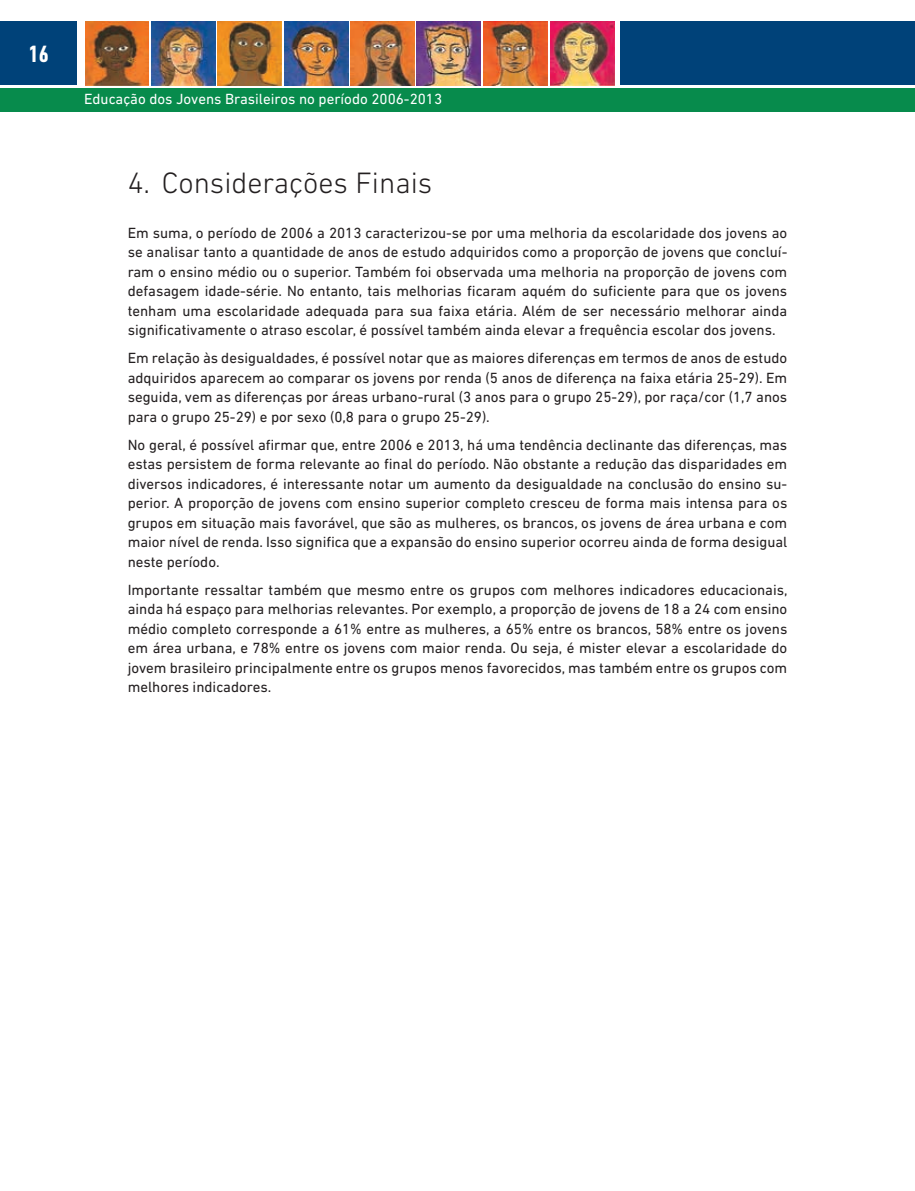
<style>
.page{position:relative;width:915px;height:1191px;background:#fff}
.page>*{position:absolute;margin:0;border:0;box-sizing:border-box;transform-origin:0 0}
.t1{font:300 30px "DIN Next LT Pro";color:#231f20}
.t2{font:700 condensed 24px "DIN Next LT Pro";color:#fff}
.t3{font:15px/19.5px "DIN Next LT Pro";color:#231f20;text-align:justify}
.t4{font:15px "DIN Next LT Pro";color:#fff}
</style>
<div class="page">
<div style="left:0;top:21px;width:914px;height:64px;background:#004279"></div>
<div style="left:0;top:88px;width:914px;height:24px;background:#078b4c"></div>
<div style="left:78px;top:13px;width:542px;height:72px;background:#fff"></div>
<img style="left:284px;top:21px;width:64px;height:64px">
<img style="left:416px;top:21px;width:64px;height:64px">
<img style="left:483px;top:21px;width:64px;height:64px">
<img style="left:85px;top:21px;width:64px;height:64px">
<img style="left:350px;top:21px;width:64px;height:64px">
<img style="left:550px;top:21px;width:64px;height:64px">
<img style="left:218px;top:21px;width:63px;height:64px">
<img style="left:151px;top:21px;width:64px;height:64px">
<h2 class="t2" style="left:29px;top:40px;width:21px">16</h2>
<p class="t4" style="left:84px;top:90px;width:359px">Educação dos Jovens Brasileiros no período 2006-2013</p>
<h1 class="t1" style="left:128px;top:165px;width:306px">4. Considerações Finais</h1>
<p class="t3" style="left:128px;top:223px;width:661px">Em suma, o período de 2006 a 2013 caracterizou-se por uma melhoria da escolaridade dos jovens ao se analisar tanto a quantidade de anos de estudo adquiridos como a proporção de jovens que concluí&shy;ram o ensino médio ou o superior. Também foi observada uma melhoria na proporção de jovens com defasagem idade-série. No entanto, tais melhorias ficaram aquém do suficiente para que os jovens tenham uma escolaridade adequada para sua faixa etária. Além de ser necessário melhorar ainda significativamente o atraso escolar, é possível também ainda elevar a frequência escolar dos jovens.</p>
<p class="t3" style="left:128px;top:348px;width:661px">Em relação às desigualdades, é possível notar que as maiores diferenças em termos de anos de estudo adquiridos aparecem ao comparar os jovens por renda (5 anos de diferença na faixa etária 25-29). Em seguida, vem as diferenças por áreas urbano-rural (3 anos para o grupo 25-29), por raça/cor (1,7 anos para o grupo 25-29) e por sexo (0,8 para o grupo 25-29).</p>
<p class="t3" style="left:128px;top:435px;width:661px">No geral, é possível afirmar que, entre 2006 e 2013, há uma tendência declinante das diferenças, mas estas persistem de forma relevante ao final do período. Não obstante a redução das disparidades em diversos indicadores, é interessante notar um aumento da desigualdade na conclusão do ensino su&shy;perior. A proporção de jovens com ensino superior completo cresceu de forma mais intensa para os grupos em situação mais favorável, que são as mulheres, os brancos, os jovens de área urbana e com maior nível de renda. Isso significa que a expansão do ensino superior ocorreu ainda de forma desigual neste período.</p>
<p class="t3" style="left:128px;top:580px;width:661px">Importante ressaltar também que mesmo entre os grupos com melhores indicadores educacionais, ainda há espaço para melhorias relevantes. Por exemplo, a proporção de jovens de 18 a 24 com ensino médio completo corresponde a 61% entre as mulheres, a 65% entre os brancos, 58% entre os jovens em área urbana, e 78% entre os jovens com maior renda. Ou seja, é mister elevar a escolaridade do jovem brasileiro principalmente entre os grupos menos favorecidos, mas também entre os grupos com melhores indicadores.</p>
</div>
